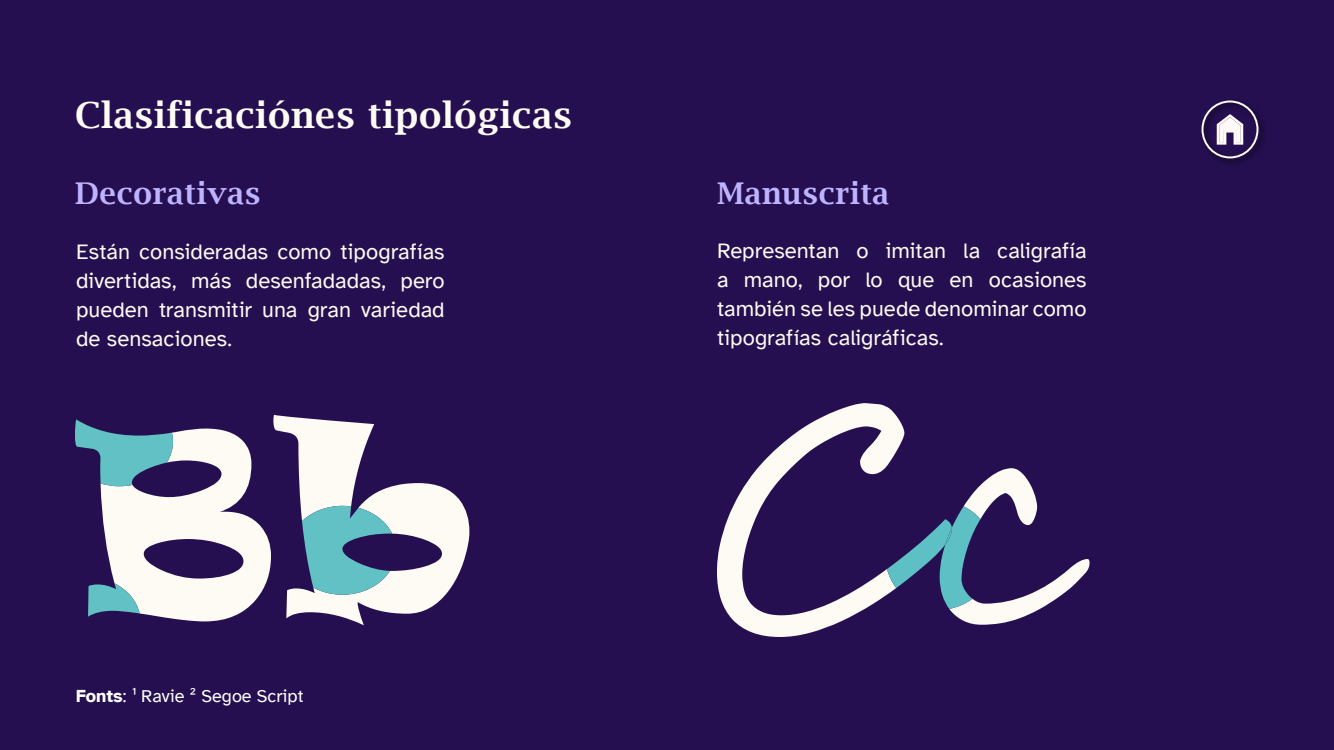
<style>
.page{position:relative;width:1334px;height:750px;background:#250f50}
.page>*{position:absolute;margin:0;border:0;box-sizing:border-box;transform-origin:0 0}
.t1{font:600 36px "Lucida Bright";letter-spacing:.02em;color:#fefaf4}
.t2{font:600 30px "Lucida Bright";letter-spacing:.02em;color:#beb3ff}
.Estilo_de_párrafo_3{font:22px/29px "Atkinson Hyperlegible";color:#fefaf4;text-align:justify}
.t3{font:18px "Atkinson Hyperlegible";color:#fff}
.s1{font-weight:700}
</style>
<div class="page">
<div style="left:1199px;top:98px;width:68px;height:69px;background:#000;opacity:.75"></div>
<div style="left:1202px;top:100px;width:56px;height:58px;border:2px solid #fefaf4;border-radius:50%"></div>
<svg style="left:1217px;top:114px;width:26px;height:31px"></svg>
<svg style="left:717px;top:403px;width:187px;height:234px"></svg>
<svg style="left:887px;top:468px;width:203px;height:157px"></svg>
<svg style="left:75px;top:415px;width:394px;height:210px"></svg>
<p class="t1" style="left:75px;top:94px;width:498px">Clasificaciónes tipológicas</p>
<p class="t2" style="left:75px;top:176px;width:187px">Decorativas</p>
<p class="t2" style="left:717px;top:176px;width:174px">Manuscrita</p>
<p class="Estilo_de_párrafo_3" style="left:76px;top:237px;width:370px">Están consideradas como tipografías divertidas, más desenfadadas, pero pueden transmitir una gran variedad de sensaciones.</p>
<p class="Estilo_de_párrafo_3" style="left:717px;top:237px;width:371px">Representan o imitan la caligrafía a mano, por lo que en ocasiones también se les puede denominar como tipografías caligráficas.</p>
<p class="t3" style="left:76px;top:686px;width:229px"><span class="s1">Fonts</span>: ¹ Ravie ² Segoe Script</p>
</div>
